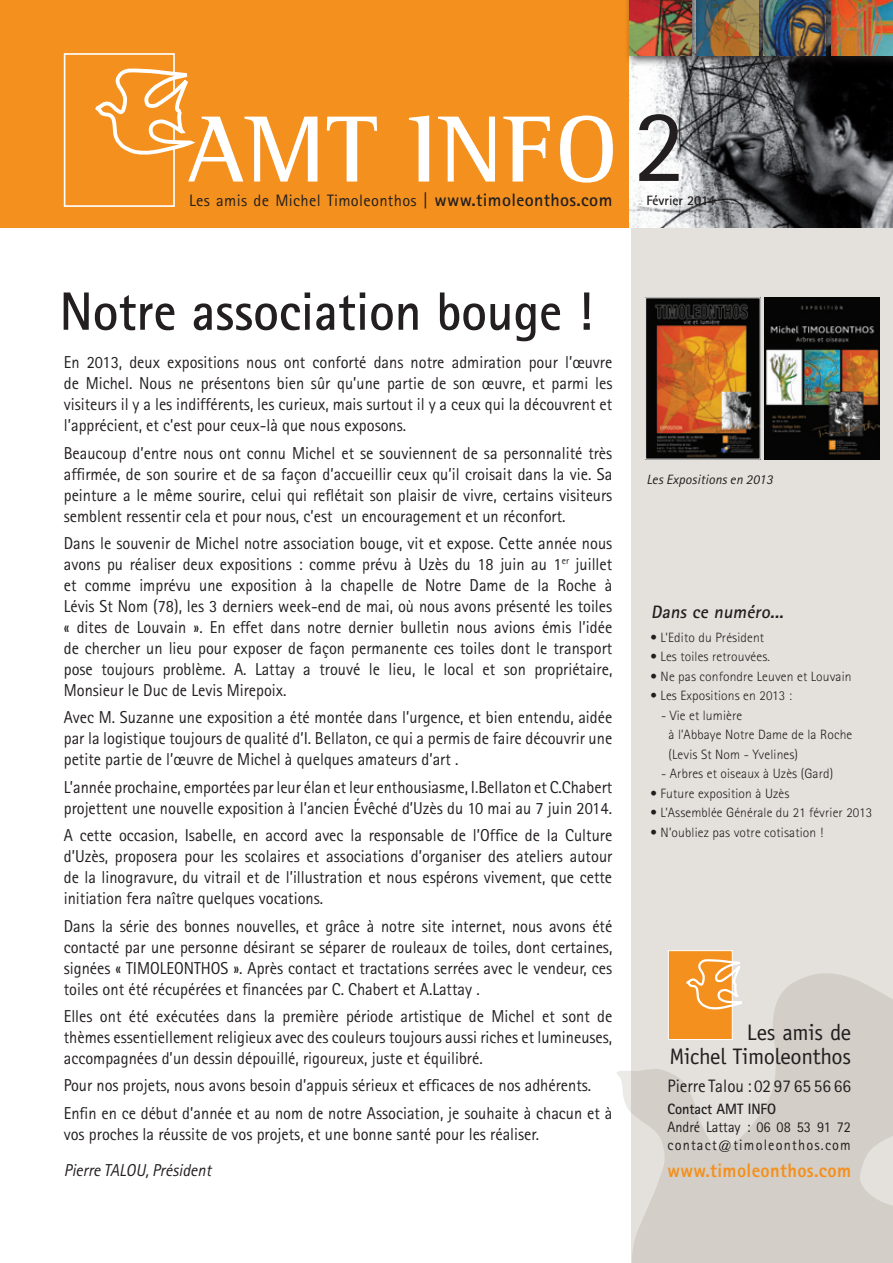
<style>
.page{position:relative;width:893px;height:1263px;background:#fff}
.page>*{position:absolute;margin:0;border:0;box-sizing:border-box;transform-origin:0 0}
.t1{font:700 96.45px "Rotis Semi Serif";letter-spacing:.01em;color:#fff}
.TEXTE{font:700 54px "Rotis Sans Serif";color:#231f20;scale:.95 1}
.t2{font:22.5px "Officina Sans";letter-spacing:-.01em;color:#231f20}
.t3{font:800 19.5px "Rotis Sans Serif";letter-spacing:.02em;color:#f4901d;scale:.95 1}
.TEXTE-2{font:18px "Rotis Sans Serif";color:#231f20;scale:.95 1}
.Sommaire{font:700 18px "Rotis Sans Serif";color:#231f20}
.TEXTE-3{font:17.25px/21px "Rotis Sans Serif";color:#231f20;text-align:justify;scale:.95 1}
.TEXTE-4{font:italic 17.25px "Rotis Sans Serif";color:#231f20;scale:.95 1}
.t4{font:16.5px "Rotis Sans Serif";letter-spacing:.02em;color:#231f20}
.TEXTE-5{font:15px "Rotis Sans Serif";letter-spacing:.085em;color:#231f20;scale:.95 1}
.TEXTE-6{font:15px "Rotis Sans Serif";color:#231f20;scale:.95 1}
.TEXTE-7{font:700 15px "Rotis Sans Serif";color:#231f20;scale:.95 1}
.Sommaire-2{font:300 13.5px "Rotis Sans Serif";letter-spacing:.01em;color:#231f20}
.Sommaire-3{font:italic 13.5px "Rotis Sans Serif";letter-spacing:.01em;color:#231f20}
.t5{font:700 13.5px "Rotis Sans Serif";color:#231f20}
.s1{font-family:"Rotis Sans Serif";font-weight:400;font-size:103.5px;color:#231f20}
.s2{font-size:18px}
.s3{font-weight:700;font-size:18px}
</style>
<div class="page">
<div style="left:0;top:0;width:655px;height:227px;background:#f4901d"></div>
<div style="left:631px;top:45px;width:262px;height:1218px;background:#e4e1dc"></div>
<svg style="left:617px;top:973px;width:276px;height:290px;fill:#d3cec7"></svg>
<div style="left:64px;top:53px;width:111px;height:154px;background:#f4901d;border:2px solid #fff"></div>
<svg style="left:95px;top:66px;width:101px;height:90px"></svg>
<div style="left:668px;top:950px;width:64px;height:90px;background:#f4901d;border:1px solid #fff"></div>
<svg style="left:686px;top:958px;width:59px;height:52px"></svg>
<img style="left:629px;top:66px;width:264px;height:161px">
<div style="left:826px;top:0;width:67px;height:66px;background:#231f20;opacity:.75"></div>
<img style="left:837px;top:0;width:56px;height:55px">
<div style="left:692px;top:0;width:78px;height:66px;background:#231f20;opacity:.75"></div>
<img style="left:702px;top:0;width:56px;height:55px">
<div style="left:758px;top:0;width:79px;height:66px;background:#231f20;opacity:.75"></div>
<img style="left:764px;top:0;width:61px;height:55px">
<div style="left:624px;top:0;width:78px;height:66px;background:#231f20;opacity:.75"></div>
<img style="left:629px;top:0;width:62px;height:55px">
<img style="left:647px;top:300px;width:111px;height:157px">
<img style="left:765px;top:298px;width:114px;height:161px">
<p class="t1" style="left:187px;top:91px;width:500px">AMT INFO<span class="s1">2</span></p>
<p class="t4" style="left:189px;top:190px;width:425px">Les amis de Michel Timoleonthos <span class="s2">|</span> <span class="s3">www.timoleonthos.com</span></p>
<p class="t5" style="left:646px;top:192px;width:71px">Février 2014</p>
<p class="TEXTE" style="left:60px;top:277px;width:562px">Notre association bouge !</p>
<p class="TEXTE-3" style="left:64px;top:352px;width:579px">En 2013, deux expositions nous ont conforté dans notre admiration pour l’œuvre de Michel. Nous ne présentons bien sûr qu’une partie de son œuvre, et parmi les visiteurs il y a les indifférents, les curieux, mais surtout il y a ceux qui la découvrent et l’apprécient, et c’est pour ceux-là que nous exposons.</p>
<p class="TEXTE-3" style="left:64px;top:442px;width:579px">Beaucoup d’entre nous ont connu Michel et se souviennent de sa personnalité très affirmée, de son sourire et de sa façon d’accueillir ceux qu’il croisait dans la vie. Sa peinture a le même sourire, celui qui reflétait son plaisir de vivre, certains visiteurs semblent ressentir cela et pour nous, c’est un encouragement et un réconfort.</p>
<p class="TEXTE-3" style="left:64px;top:532px;width:579px">Dans le souvenir de Michel notre association bouge, vit et expose. Cette année nous avons pu réaliser deux expositions : comme prévu à Uzès du 18 juin au 1<sup>er</sup> juillet et comme imprévu une exposition à la chapelle de Notre Dame de la Roche à</p>
<p class="TEXTE-3" style="left:64px;top:595px;width:579px">Lévis St Nom (78), les 3 derniers week-end de mai, où nous avons présenté les toiles « dites de Louvain ». En effet dans notre dernier bulletin nous avions émis l’idée de chercher un lieu pour exposer de façon permanente ces toiles dont le transport pose toujours problème. A. Lattay a trouvé le lieu, le local et son propriétaire,</p>
<p class="TEXTE-3" style="left:64px;top:679px;width:236px">Monsieur le Duc de Levis Mirepoix.</p>
<p class="TEXTE-3" style="left:64px;top:707px;width:579px">Avec M. Suzanne une exposition a été montée dans l’urgence, et bien entendu, aidée par la logistique toujours de qualité d’I. Bellaton, ce qui a permis de faire découvrir une petite partie de l’œuvre de Michel à quelques amateurs d’art .</p>
<p class="TEXTE-3" style="left:64px;top:776px;width:579px">L’année prochaine, emportées par leur élan et leur enthousiasme, I.Bellaton et C.Chabert projettent une nouvelle exposition à l’ancien Évêché d’Uzès du 10 mai au 7 juin 2014.</p>
<p class="TEXTE-3" style="left:64px;top:825px;width:579px">A cette occasion, Isabelle, en accord avec la responsable de l’Office de la Culture d’Uzès, proposera pour les scolaires et associations d’organiser des ateliers autour de la linogravure, du vitrail et de l’illustration et nous espérons vivement, que cette initiation fera naître quelques vocations.</p>
<p class="TEXTE-3" style="left:64px;top:915px;width:579px">Dans la série des bonnes nouvelles, et grâce à notre site internet, nous avons été contacté par une personne désirant se séparer de rouleaux de toiles, dont certaines, signées « TIMOLEONTHOS ». Après contact et tractations serrées avec le vendeur, ces toiles ont été récupérées et financées par C. Chabert et A.Lattay .</p>
<p class="TEXTE-3" style="left:64px;top:1005px;width:579px">Elles ont été exécutées dans la première période artistique de Michel et sont de thèmes essentiellement religieux avec des couleurs toujours aussi riches et lumineuses, accompagnées d’un dessin dépouillé, rigoureux, juste et équilibré.</p>
<p class="TEXTE-3" style="left:64px;top:1075px;width:557px">Pour nos projets, nous avons besoin d’appuis sérieux et efficaces de nos adhérents.</p>
<p class="TEXTE-3" style="left:64px;top:1102px;width:579px">Enfin en ce début d’année et au nom de notre Association, je souhaite à chacun et à vos proches la réussite de vos projets, et une bonne santé pour les réaliser.</p>
<p class="TEXTE-4" style="left:64px;top:1160px;width:157px">Pierre TALOU, Président</p>
<p class="Sommaire-3" style="left:646px;top:471px;width:128px">Les Expositions en 2013</p>
<p class="Sommaire" style="left:651px;top:601px;width:137px">Dans ce numéro...</p>
<p class="Sommaire-2" style="left:651px;top:629px;width:115px">• L’Edito du Président</p>
<p class="Sommaire-2" style="left:651px;top:649px;width:121px">• Les toiles retrouvées.</p>
<p class="Sommaire-2" style="left:651px;top:668px;width:202px">• Ne pas confondre Leuven et Louvain</p>
<p class="Sommaire-2" style="left:651px;top:688px;width:143px">• Les Expositions en 2013 :</p>
<p class="Sommaire-2" style="left:661px;top:707px;width:83px">- Vie et lumière</p>
<p class="Sommaire-2" style="left:669px;top:727px;width:185px">à l’Abbaye Notre Dame de la Roche</p>
<p class="Sommaire-2" style="left:669px;top:746px;width:131px">(Levis St Nom - Yvelines)</p>
<p class="Sommaire-2" style="left:661px;top:766px;width:174px">- Arbres et oiseaux à Uzès (Gard)</p>
<p class="Sommaire-2" style="left:651px;top:785px;width:140px">• Future exposition à Uzès</p>
<p class="Sommaire-2" style="left:651px;top:805px;width:223px">• L’Assemblée Générale du 21 février 2013</p>
<p class="Sommaire-2" style="left:651px;top:824px;width:174px">• N’oubliez pas votre cotisation !</p>
<p class="t2" style="left:747px;top:1019px;width:106px">Les amis de</p>
<p class="t2" style="left:669px;top:1043px;width:183px">Michel Timoleonthos</p>
<p class="TEXTE-2" style="left:667px;top:1075px;width:195px">Pierre Talou : 02 97 65 56 66</p>
<p class="TEXTE-7" style="left:667px;top:1099px;width:116px">Contact AMT INFO</p>
<p class="TEXTE-6" style="left:667px;top:1118px;width:195px">André Lattay : 06 08 53 91 72</p>
<p class="TEXTE-5" style="left:667px;top:1136px;width:195px">contact@timoleonthos.com</p>
<p class="t3" style="left:667px;top:1158px;width:195px">www.timoleonthos.com</p>
</div>
